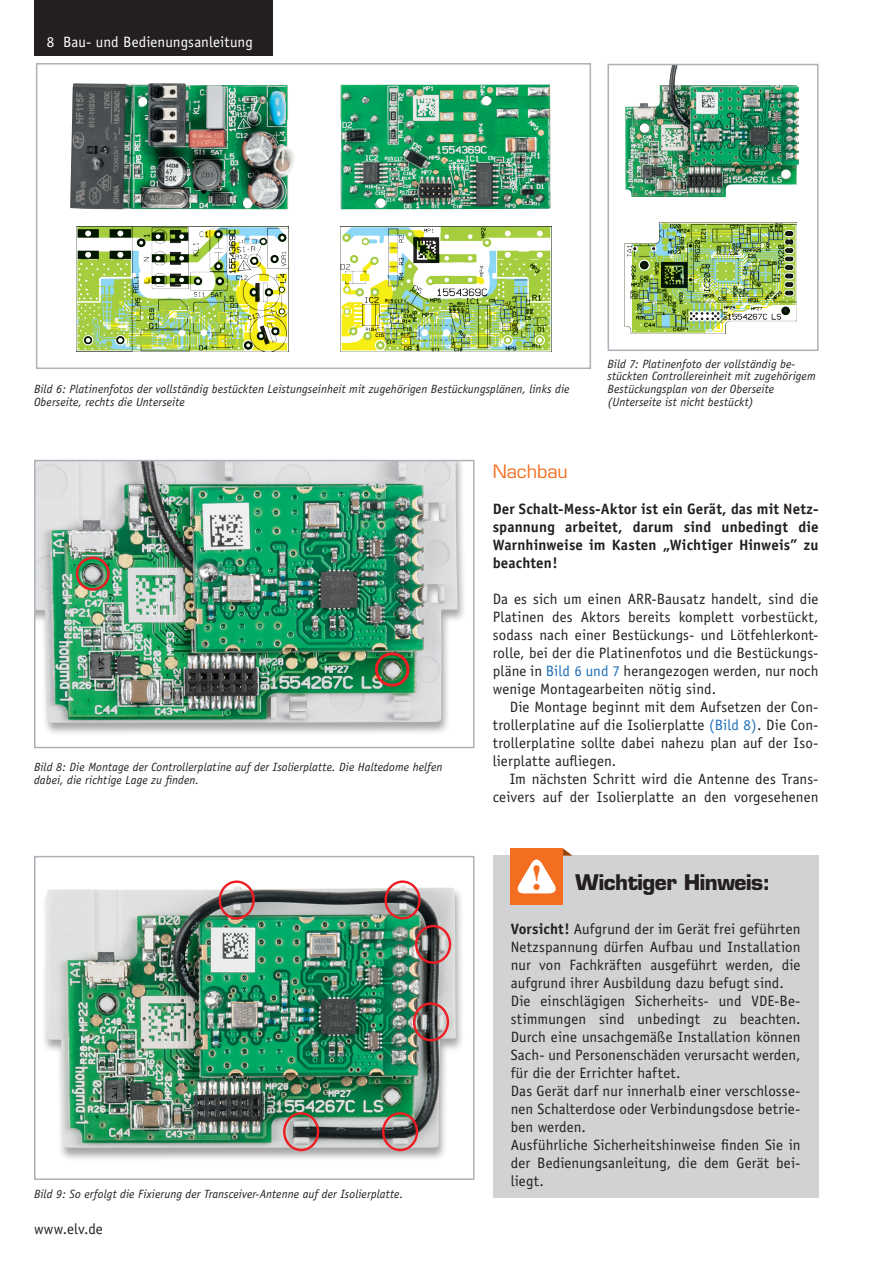
<style>
.page{position:relative;width:893px;height:1263px;background:#fff}
.page>*{position:absolute;margin:0;border:0;box-sizing:border-box;transform-origin:0 0}
.t1{font:700 36px "Times";color:#f36e21}
.t2{font:700 21px "Eurostile";letter-spacing:-.02em;color:#231f20}
.t3{font:18px "Eurostile";letter-spacing:-.005em;color:#f36e21}
.t4{font:15px/18px "Officina Sans";letter-spacing:.005em;color:#231f20;text-align:justify}
.t5{font:700 15px/18px "Officina Sans";letter-spacing:.01em;color:#231f20;text-align:justify}
.t6{font:15px "Officina Sans";letter-spacing:.005em;color:#fff}
.t7{font:italic 12px/12.8px "Officina Sans";letter-spacing:.01em;color:#231f20}
.s1{color:#1f6fb8}
.s2{font-weight:700}
</style>
<div class="page">
<div style="left:34px;top:0;width:238px;height:55px;background:#231f20"></div>
<div style="left:42px;top:885px;width:423px;height:276px;background:#231f20;opacity:.4"></div>
<img style="left:46px;top:885px;width:410px;height:263px">
<img style="left:625px;top:67px;width:174px;height:130px">
<div style="left:36px;top:63px;width:555px;height:306px;border:2px solid #acb2b7"></div>
<div style="left:608px;top:64px;width:211px;height:287px;border:2px solid #acb2b7"></div>
<img style="left:625px;top:222px;width:171px;height:112px">
<img style="left:77px;top:226px;width:211px;height:125px">
<img style="left:340px;top:226px;width:211px;height:125px">
<img style="left:340px;top:84px;width:211px;height:125px">
<img style="left:70px;top:83px;width:224px;height:127px">
<div style="left:35px;top:461px;width:432px;height:275px;background:#231f20;opacity:.4"></div>
<img style="left:37px;top:463px;width:421px;height:260px">
<div style="left:34px;top:460px;width:440px;height:288px;border:2px solid #acb2b7"></div>
<div style="left:34px;top:856px;width:440px;height:324px;border:2px solid #acb2b7"></div>
<div style="left:76px;top:556px;width:34px;height:35px;border:3px solid #ee1d23;border-radius:50%"></div>
<div style="left:375px;top:652px;width:35px;height:35px;border:3px solid #ee1d23;border-radius:50%"></div>
<div style="left:219px;top:880px;width:36px;height:39px;border:2px solid #ee1d23;border-radius:50%"></div>
<div style="left:384px;top:880px;width:37px;height:39px;border:2px solid #ee1d23;border-radius:50%"></div>
<div style="left:415px;top:925px;width:36px;height:39px;border:2px solid #ee1d23;border-radius:50%"></div>
<div style="left:413px;top:1002px;width:36px;height:39px;border:2px solid #ee1d23;border-radius:50%"></div>
<div style="left:382px;top:1112px;width:36px;height:39px;border:2px solid #ee1d23;border-radius:50%"></div>
<div style="left:283px;top:1112px;width:36px;height:39px;border:2px solid #ee1d23;border-radius:50%"></div>
<div style="left:493px;top:856px;width:326px;height:342px;background:#d1d2d4"></div>
<div style="left:511px;top:848px;width:52px;height:57px;background:#f36e21"></div>
<svg style="left:517px;top:848px;width:55px;height:45px"></svg>
<p class="t6" style="left:47px;top:33px;width:208px">8 Bau- und Bedienungsanleitung</p>
<p class="t7" style="left:34px;top:383px;width:537px">Bild 6: Platinenfotos der vollständig bestückten Leistungseinheit mit zugehörigen Bestückungsplänen, links die<br>Oberseite, rechts die Unterseite</p>
<p class="t7" style="left:607px;top:357px;width:210px">Bild 7: Platinenfoto der vollständig be&shy;stückten Controllereinheit mit zugehörigem Bestückungsplan von der Oberseite (Unterseite ist nicht bestückt)</p>
<p class="t7" style="left:34px;top:761px;width:410px">Bild 8: Die Montage der Controllerplatine auf der Isolierplatte. Die Haltedome helfen dabei, die richtige Lage zu finden.</p>
<p class="t7" style="left:34px;top:1187px;width:371px">Bild 9: So erfolgt die Fixierung der Transceiver-Antenne auf der Isolierplatte.</p>
<p class="t4" style="left:34px;top:1220px;width:70px">www.elv.de</p>
<p class="t3" style="left:493px;top:460px;width:76px">Nachbau</p>
<p class="t5" style="left:493px;top:500px;width:327px">Der Schalt-Mess-Aktor ist ein Gerät, das mit Netz&shy;spannung arbeitet, darum sind unbedingt die Warnhinweise im Kasten „Wichtiger Hinweis” zu beachten!</p>
<p class="t4" style="left:493px;top:590px;width:327px">Da es sich um einen ARR-Bausatz handelt, sind die Platinen des Aktors bereits komplett vorbestückt, sodass nach einer Bestückungs- und Lötfehlerkont&shy;rolle, bei der die Platinenfotos und die Bestückungs&shy;pläne in <span class="s1">Bild 6 und 7</span> herangezogen werden, nur noch wenige Montagearbeiten nötig sind.</p>
<p class="t4" style="left:493px;top:698px;width:327px;text-indent:17px">Die Montage beginnt mit dem Aufsetzen der Con&shy;trollerplatine auf die Isolierplatte <span class="s1">(Bild 8)</span>. Die Con&shy;trollerplatine sollte dabei nahezu plan auf der Iso&shy;lierplatte aufliegen.</p>
<p class="t4" style="left:493px;top:770px;width:327px;text-align:right">Im nächsten Schritt wird die Antenne des Trans&shy;ceivers auf der Isolierplatte an den vorgesehenen</p>
<h1 class="t1" style="left:531px;top:843px;width:13px">!</h1>
<h2 class="t2" style="left:575px;top:869px;width:197px">Wichtiger Hinweis:</h2>
<p class="t4" style="left:511px;top:920px;width:291px;text-align:left"><span class="s2">Vorsicht!</span> Aufgrund der im Gerät frei geführten Netzspannung dürfen Aufbau und Installation nur von Fachkräften ausgeführt werden, die aufgrund ihrer Ausbildung dazu befugt sind.<br>Die einschlägigen Sicherheits- und VDE-Be&shy;stimmungen sind unbedingt zu beachten.<br>Durch eine unsachgemäße Installation können Sach- und Personenschäden verursacht werden, für die der Errichter haftet.<br>Das Gerät darf nur innerhalb einer verschlosse&shy;nen Schalterdose oder Verbindungsdose betrie&shy;ben werden.<br>Ausführliche Sicherheitshinweise finden Sie in der Bedienungsanleitung, die dem Gerät bei&shy;liegt.</p>
</div>
